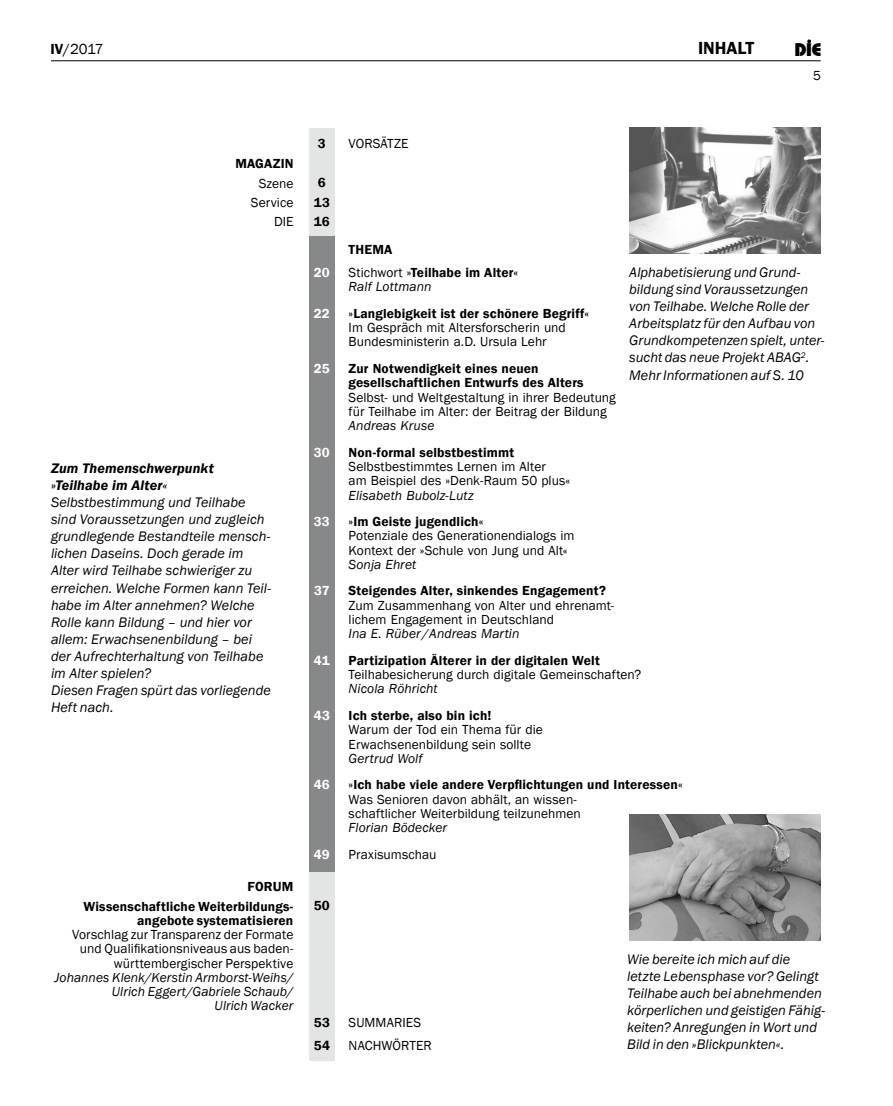
<style>
.page{position:relative;width:893px;height:1106px;background:#fff}
.page>*{position:absolute;margin:0;border:0;box-sizing:border-box;transform-origin:0 0}
.t1{font:800 18.3px "Bauhaus";color:#000}
.t2{font:600 18px "Franklin Gothic";color:#000}
.t3{font:15px "Franklin Gothic";color:#000}
.t4{font:italic 14.25px/17.1px "Franklin Gothic";color:#000}
.t5{font:italic 600 14.25px/17.1px "Franklin Gothic";letter-spacing:.005em;color:#000}
.t6{font:13.5px/14.2px "Franklin Gothic";letter-spacing:.005em;color:#000}
.t7{font:600 13.5px/19.4px "Franklin Gothic";letter-spacing:.01em;color:#000}
.t8{font:italic 13.5px/14.2px "Franklin Gothic";letter-spacing:.005em;color:#000;text-align:right}
.t9{font:600 13.5px "Franklin Gothic";letter-spacing:.01em;color:#fff}
.s1{font-weight:600}
.s2{font-weight:400}
</style>
<div class="page">
<hr style="left:51px;top:60px;width:770px;height:1px;background:#000">
<div style="left:309px;top:128px;width:26px;height:932px;background:#e3e4e4"></div>
<div style="left:309px;top:236px;width:26px;height:636px;background:#87888a"></div>
<img style="left:629px;top:128px;width:192px;height:125px">
<img style="left:629px;top:814px;width:192px;height:126px">
<p class="t3" style="left:51px;top:40px;width:55px"><span class="s1">IV</span>/2017</p>
<p class="t2" style="left:698px;top:37px;width:58px">INHALT</p>
<p class="t1" style="left:794px;top:39px;width:28px">DIE</p>
<p class="t6" style="left:813px;top:68px;width:9px">5</p>
<p class="t7" style="left:235px;top:154px;width:21px">Magazin</p>
<p class="t6" style="left:251px;top:174px;width:44px;line-height:19.4px;text-align:right">Szene<br>Service<br>DIE</p>
<p class="t5" style="left:51px;top:459px;width:164px">Zum Themenschwerpunkt »Teilhabe im Alter«</p>
<p class="t4" style="left:51px;top:494px;width:222px">Selbstbestimmung und Teilhabe sind Voraussetzungen und zugleich grundlegende Bestandteile mensch&shy;lichen Daseins. Doch gerade im<br>Alter wird Teilhabe schwieriger zu erreichen. Welche Formen kann Teil&shy;habe im Alter annehmen? Welche<br>Rolle kann Bildung – und hier vor allem: Erwachsenenbildung – bei der Aufrechterhaltung von Teilhabe im Alter spielen?<br>Diesen Fragen spürt das vorliegende<br>Heft nach.</p>
<p class="t7" style="left:83px;top:877px;width:211px;text-align:right">FORUM<br>Wissenschaftliche Weiterbildungs-</p>
<p class="t7" style="left:137px;top:910px;width:158px">angebote systematisieren</p>
<p class="t6" style="left:72px;top:927px;width:223px;text-align:right">Vorschlag zur Transparenz der Formate und Qualifikationsniveaus aus baden&shy;württembergischer Perspektive</p>
<p class="t8" style="left:55px;top:970px;width:240px">Johannes Klenk/Kerstin Armborst-Weihs/<br>Ulrich Eggert/Gabriele Schaub/<br>Ulrich Wacker</p>
<p class="t7" style="left:318px;top:134px;width:9px">3</p>
<p class="t7" style="left:314px;top:173px;width:18px;text-align:center">6<br>13<br>16</p>
<p class="t9" style="left:314px;top:264px;width:17px">20</p>
<p class="t9" style="left:314px;top:305px;width:17px">22</p>
<p class="t9" style="left:314px;top:360px;width:17px">25</p>
<p class="t9" style="left:314px;top:444px;width:17px">30</p>
<p class="t9" style="left:314px;top:513px;width:18px">33</p>
<p class="t9" style="left:314px;top:582px;width:17px">37</p>
<p class="t9" style="left:314px;top:652px;width:17px">41</p>
<p class="t9" style="left:314px;top:707px;width:18px">43</p>
<p class="t9" style="left:314px;top:776px;width:18px">46</p>
<p class="t9" style="left:314px;top:845px;width:17px">49</p>
<p class="t7" style="left:314px;top:896px;width:18px">50</p>
<p class="t7" style="left:314px;top:1011px;width:18px;line-height:22.8px">53<br>54</p>
<p class="t6" style="left:349px;top:137px;width:54px">VORSÄTZE</p>
<p class="t7" style="left:349px;top:238px;width:171px;line-height:22.8px">THEMA<br><span class="s2">Stichwort</span> »Teilhabe im Alter«</p>
<p class="t8" style="left:349px;top:280px;width:84px">Ralf Lottmann</p>
<p class="t7" style="left:349px;top:304px;width:242px">»Langlebigkeit ist der schönere Begriff«</p>
<p class="t6" style="left:349px;top:321px;width:219px">Im Gespräch mit Altersforscherin und<br>Bundesministerin a.D. Ursula Lehr</p>
<p class="t7" style="left:349px;top:361px;width:237px;line-height:14.2px">Zur Notwendigkeit eines neuen gesellschaftlichen Entwurfs des Alters</p>
<p class="t6" style="left:349px;top:390px;width:269px">Selbst- und Weltgestaltung in ihrer Bedeutung für Teilhabe im Alter: der Beitrag der Bildung</p>
<p class="t8" style="left:349px;top:419px;width:87px">Andreas Kruse</p>
<p class="t7" style="left:349px;top:442px;width:167px">Non-formal selbstbestimmt</p>
<p class="t6" style="left:349px;top:459px;width:223px">Selbstbestimmtes Lernen im Alter<br>am Beispiel des »Denk-Raum 50 plus«</p>
<p class="t8" style="left:349px;top:488px;width:127px">Elisabeth Bubolz-Lutz</p>
<p class="t7" style="left:349px;top:512px;width:136px">»Im Geiste jugendlich«</p>
<p class="t6" style="left:349px;top:529px;width:227px">Potenziale des Generationendialogs im<br>Kontext der »Schule von Jung und Alt«</p>
<p class="t8" style="left:349px;top:557px;width:69px">Sonja Ehret</p>
<p class="t7" style="left:349px;top:581px;width:259px">Steigendes Alter, sinkendes Engagement?</p>
<p class="t6" style="left:349px;top:598px;width:267px">Zum Zusammenhang von Alter und ehrenamt&shy;lichem Engagement in Deutschland</p>
<p class="t8" style="left:349px;top:627px;width:172px">Ina E. Rüber /Andreas Martin</p>
<p class="t7" style="left:349px;top:651px;width:253px">Partizipation Älterer in der digitalen Welt</p>
<p class="t6" style="left:349px;top:667px;width:294px">Teilhabesicherung durch digitale Gemeinschaften?</p>
<p class="t8" style="left:349px;top:682px;width:91px">Nicola Röhricht</p>
<p class="t7" style="left:349px;top:706px;width:144px">Ich sterbe, also bin ich!</p>
<p class="t6" style="left:349px;top:723px;width:196px">Warum der Tod ein Thema für die<br>Erwachsenenbildung sein sollte</p>
<p class="t8" style="left:349px;top:751px;width:75px">Gertrud Wolf</p>
<p class="t7" style="left:349px;top:775px;width:335px">»Ich habe viele andere Verpflichtungen und Interessen«</p>
<p class="t6" style="left:349px;top:792px;width:234px">Was Senioren davon abhält, an wissen&shy;schaftlicher Weiterbildung teilzunehmen</p>
<p class="t8" style="left:349px;top:820px;width:100px">Florian Bödecker</p>
<p class="t6" style="left:349px;top:847px;width:89px">Praxisumschau</p>
<p class="t4" style="left:629px;top:264px;width:197px">Alphabetisierung und Grund&shy;bildung sind Voraussetzungen von Teilhabe. Welche Rolle der<br>Arbeitsplatz für den Aufbau von<br>Grundkompetenzen spielt, unter&shy;sucht das neue Projekt ABAG<sup>2</sup>.<br>Mehr Informationen auf S. 10</p>
<p class="t6" style="left:349px;top:1011px;width:85px;line-height:22.8px">SUMMARIES<br>NACHWÖRTER</p>
<p class="t4" style="left:627px;top:950px;width:199px">Wie bereite ich mich auf die letzte Lebensphase vor? Gelingt<br>Teilhabe auch bei abnehmenden körperlichen und geistigen Fähig&shy;keiten? Anregungen in Wort und<br>Bild in den »Blickpunkten«.</p>
</div>
